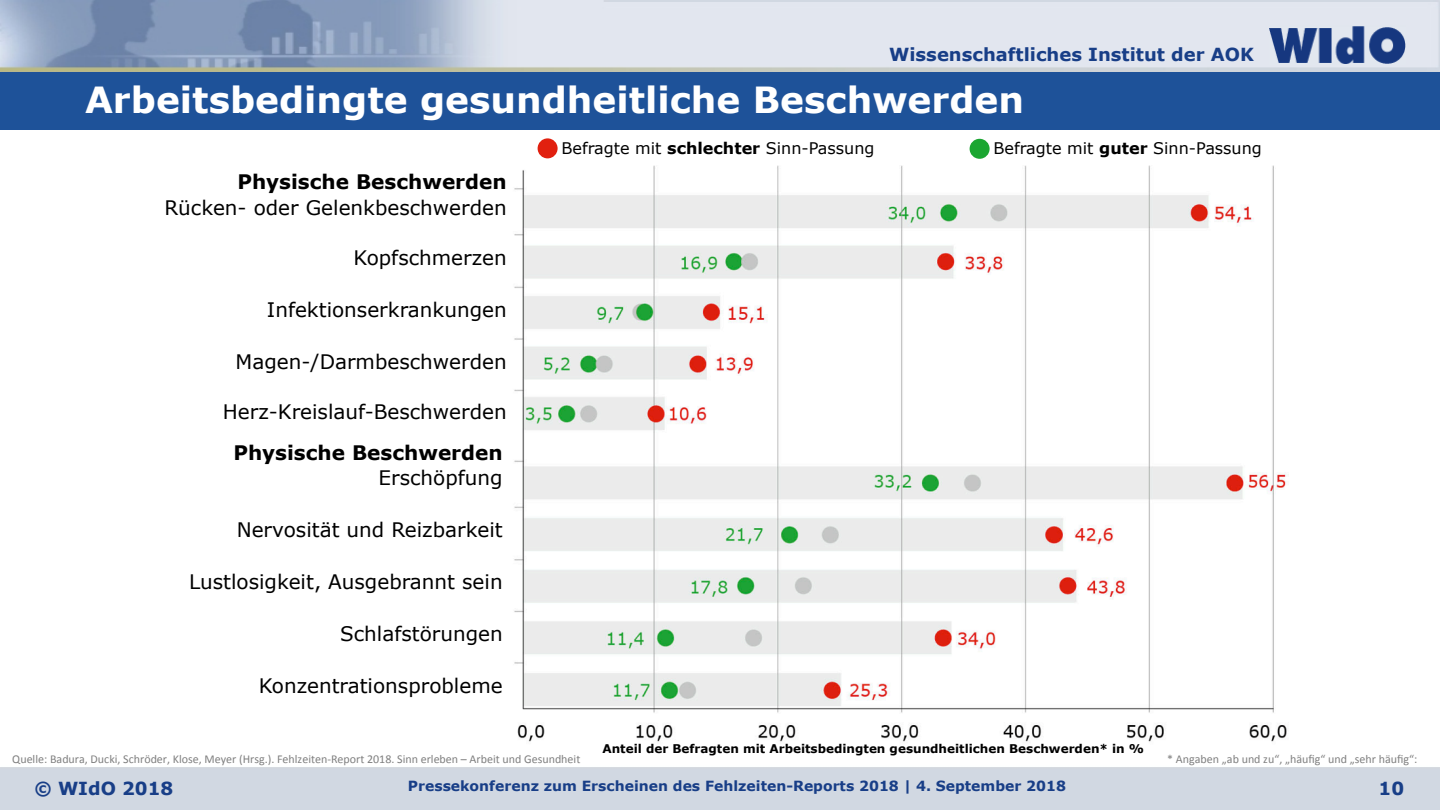
<style>
.page{position:relative;width:1440px;height:810px;background:#fff}
.page>*{position:absolute;margin:0;border:0;box-sizing:border-box;transform-origin:0 0}
.t1{font:700 36px "Verdana";color:#fff}
.t2{font:20px "Verdana";color:#000}
.t3{font:700 20px "Verdana";color:#000}
.t4{font:700 18px "Verdana";color:#183e87}
.t5{font:16px "Verdana";color:#000}
.t6{font:700 14px "Verdana";color:#183e87}
.t7{font:12px "Calibri";color:#7f7f7f}
.t8{font:700 12px "Verdana";color:#000}
.s1{font-weight:700}
</style>
<div class="page">
<img style="left:0;top:0;width:1440px;height:810px">
<img style="left:1269px;top:26px;width:136px;height:39px">
<img style="left:510px;top:166px;width:779px;height:579px">
<div style="left:0;top:72px;width:1440px;height:58px;background:#1e5299"></div>
<div style="left:970px;top:139px;width:20px;height:20px;background:#1ba631;border-radius:50%"></div>
<div style="left:538px;top:138px;width:20px;height:20px;background:#e1200f;border-radius:50%"></div>
<p class="t4" style="left:889px;top:43px;width:366px">Wissenschaftliches Institut der AOK</p>
<h1 class="t1" style="left:85px;top:77px;width:941px">Arbeitsbedingte gesundheitliche Beschwerden</h1>
<p class="t3" style="left:237px;top:169px;width:271px">Physische Beschwerden</p>
<p class="t2" style="left:164px;top:195px;width:344px">Rücken- oder Gelenkbeschwerden</p>
<p class="t2" style="left:354px;top:245px;width:155px">Kopfschmerzen</p>
<p class="t2" style="left:267px;top:297px;width:241px">Infektionserkrankungen</p>
<p class="t2" style="left:236px;top:349px;width:273px">Magen-/Darmbeschwerden</p>
<p class="t2" style="left:223px;top:399px;width:285px">Herz-Kreislauf-Beschwerden</p>
<p class="t3" style="left:233px;top:440px;width:271px">Physische Beschwerden</p>
<p class="t2" style="left:379px;top:465px;width:126px">Erschöpfung</p>
<p class="t2" style="left:237px;top:517px;width:267px">Nervosität und Reizbarkeit</p>
<p class="t2" style="left:189px;top:569px;width:315px">Lustlosigkeit, Ausgebrannt sein</p>
<p class="t2" style="left:340px;top:621px;width:164px">Schlafstörungen</p>
<p class="t2" style="left:259px;top:673px;width:245px">Konzentrationsprobleme</p>
<p class="t5" style="left:562px;top:138px;width:314px">Befragte mit <span class="s1">schlechter</span> Sinn-Passung</p>
<p class="t5" style="left:994px;top:138px;width:270px">Befragte mit <span class="s1">guter</span> Sinn-Passung</p>
<p class="t8" style="left:602px;top:741px;width:543px">Anteil der Befragten mit Arbeitsbedingten gesundheitlichen Beschwerden* in %</p>
<p class="t7" style="left:12px;top:752px;width:570px">Quelle: Badura, Ducki, Schröder, Klose, Meyer (Hrsg.). Fehlzeiten-Report 2018. Sinn erleben – Arbeit und Gesundheit</p>
<p class="t7" style="left:1167px;top:752px;width:252px">* Angaben „ab und zu“, „häufig“ und „sehr häufig“:</p>
<p class="t4" style="left:35px;top:777px;width:140px">© WIdO 2018</p>
<p class="t6" style="left:408px;top:777px;width:660px">Pressekonferenz zum Erscheinen des Fehlzeiten-Reports 2018 | 4. September 2018</p>
<p class="t4" style="left:1379px;top:777px;width:27px">10</p>
</div>
